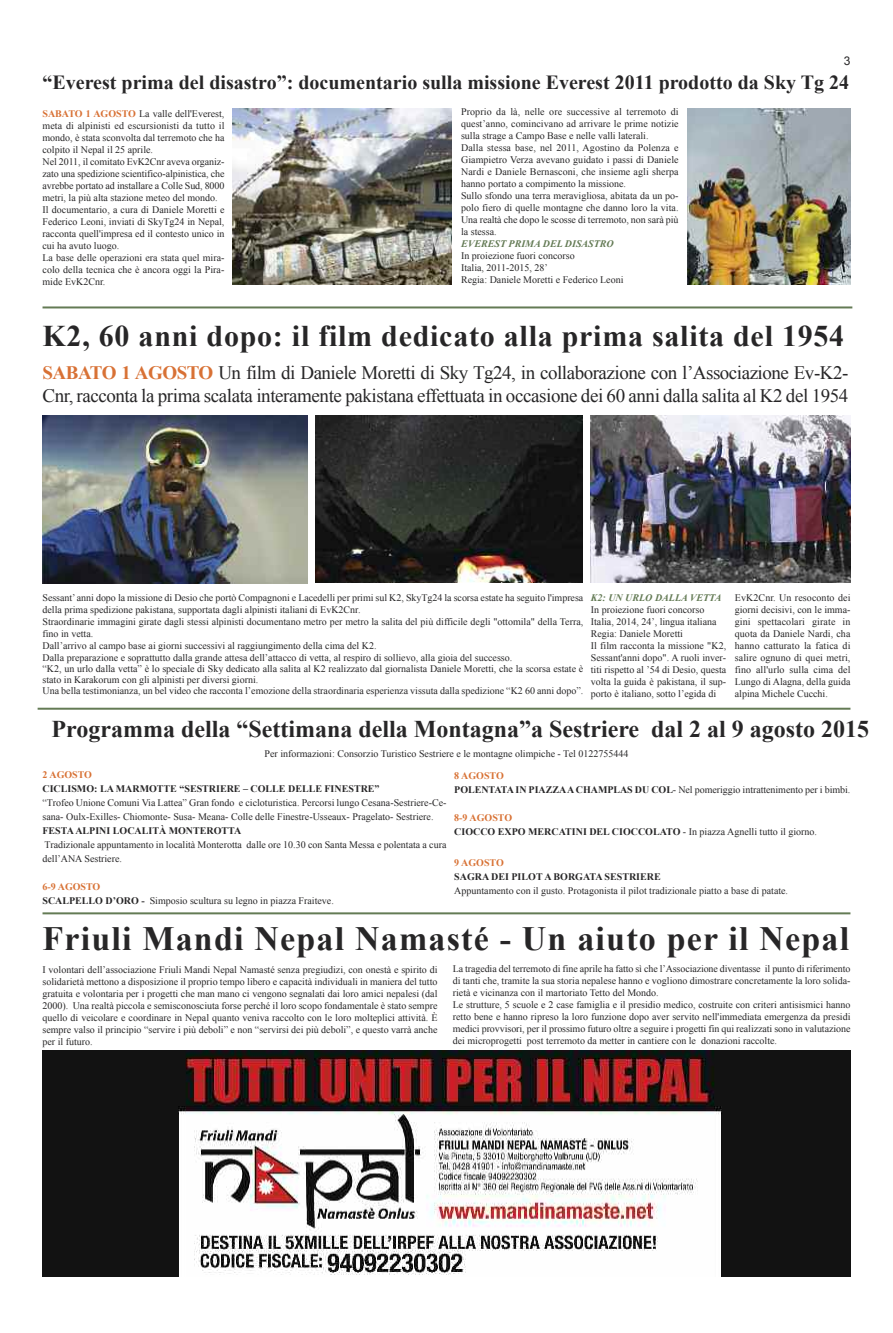
<style>
.page{position:relative;width:893px;height:1333px;background:#fff}
.page>*{position:absolute;margin:0;border:0;box-sizing:border-box;transform-origin:0 0}
.t1{font:700 34px "Times New Roman";letter-spacing:.035em;color:#272627}
.t2{font:700 30px "Times New Roman";letter-spacing:.025em;color:#272627}
.t3{font:700 24px "Times New Roman";color:#272627}
.t4{font:700 20px "Times New Roman";color:#272627}
.t5{font:19px/23px "Times New Roman";letter-spacing:-.02em;color:#272627}
.t6{font:12px "Arial";color:#272627}
.t7{font:10px/12px "Times New Roman";color:#272627}
.t8{font:700 10px/14px "Times New Roman";color:#272627}
.t9{font:italic 700 10px "Times New Roman";color:#647b55}
.t10{font:700 10px "Times New Roman";color:#d87235}
.s1{font-weight:700;color:#d87135}
.s2{font-weight:700;color:#d87235}
.s3{font-weight:700}
.s4{color:#d87235}
.s5{font-weight:400}
</style>
<div class="page">
<img style="left:43px;top:415px;width:264px;height:168px">
<img style="left:316px;top:415px;width:267px;height:167px">
<img style="left:591px;top:415px;width:259px;height:168px">
<img style="left:233px;top:108px;width:219px;height:177px">
<img style="left:688px;top:108px;width:162px;height:177px">
<hr style="left:38px;top:707px;width:812px;height:2px;background:#647b55">
<hr style="left:43px;top:912px;width:807px;height:2px;background:#647b55">
<hr style="left:43px;top:306px;width:809px;height:2px;background:#647b55">
<img style="left:43px;top:1050px;width:807px;height:226px">
<p class="t6" style="left:844px;top:55px;width:8px">3</p>
<h3 class="t4" style="left:43px;top:71px;width:808px">“Everest prima del disastro”: documentario sulla missione Everest 2011 prodotto da Sky Tg 24</h3>
<p class="t7" style="left:43px;top:108px;width:183px"><span class="s1">SABATO 1 AGOSTO</span> La valle dell'Everest, meta di alpinisti ed escursionisti da tutto il mondo, è stata sconvolta dal terremoto che ha colpito il Nepal il 25 aprile.<br>Nel 2011, il comitato EvK2Cnr aveva organiz&shy;zato una spedizione scientifico-alpinistica, che avrebbe portato ad installare a Colle Sud, 8000 metri, la più alta stazione meteo del mondo.<br>Il documentario, a cura di Daniele Moretti e Federico Leoni, inviati di SkyTg24 in Nepal, racconta quell'impresa ed il contesto unico in cui ha avuto luogo.<br>La base delle operazioni era stata quel mira&shy;colo della tecnica che è ancora oggi la Pira&shy;mide EvK2Cnr.</p>
<p class="t7" style="left:461px;top:106px;width:219px">Proprio da là, nelle ore successive al terremoto di quest’anno, comincivano ad arrivare le prime notizie sulla strage a Campo Base e nelle valli laterali.<br>Dalla stessa base, nel 2011, Agostino da Polenza e Giampietro Verza avevano guidato i passi di Daniele Nardi e Daniele Bernasconi, che insieme agli sherpa hanno portato a compimento la missione.<br>Sullo sfondo una terra meravigliosa, abitata da un po&shy;polo fiero di quelle montagne che danno loro la vita.<br>Una realtà che dopo le scosse di terremoto, non sarà più la stessa.</p>
<p class="t9" style="left:461px;top:238px;width:154px">EVEREST PRIMA DEL DISASTRO</p>
<p class="t7" style="left:461px;top:250px;width:164px">In proiezione fuori concorso<br>Italia, 2011-2015, 28’<br>Regia: Daniele Moretti e Federico Leoni</p>
<h2 class="t2" style="left:43px;top:319px;width:803px">K2, 60 anni dopo: il film dedicato alla prima salita del 1954</h2>
<h3 class="t5" style="left:43px;top:361px;width:807px"><span class="s1">SABATO 1 AGOSTO</span> Un film di Daniele Moretti di Sky Tg24, in collaborazione con l’Associazione Ev-K2-<br>Cnr, racconta la prima scalata interamente pakistana effettuata in occasione dei 60 anni dalla salita al K2 del 1954</h3>
<p class="t7" style="left:43px;top:591px;width:542px">Sessant’ anni dopo la missione di Desio che portò Compagnoni e Lacedelli per primi sul K2, SkyTg24 la scorsa estate ha seguito l'impresa della prima spedizione pakistana, supportata dagli alpinisti italiani di EvK2Cnr.<br>Straordinarie immagini girate dagli stessi alpinisti documentano metro per metro la salita del più difficile degli "ottomila" della Terra, fino in vetta.<br>Dall’arrivo al campo base ai giorni successivi al raggiungimento della cima del K2.<br>Dalla preparazione e soprattutto dalla grande attesa dell’attacco di vetta, al respiro di sollievo, alla gioia del successo.</p>
<p class="t7" style="left:43px;top:663px;width:542px;line-height:11px">“K2, un urlo dalla vetta” è lo speciale di Sky dedicato alla salita al K2 realizzato dal giornalista Daniele Moretti, che la scorsa estate è stato in Karakorum con gli alpinisti per diversi giorni.<br>Una bella testimonianza, un bel video che racconta l’emozione della straordinaria esperienza vissuta dalla spedizione “K2 60 anni dopo”.</p>
<p class="t9" style="left:591px;top:592px;width:132px">K2: UN URLO DALLA VETTA</p>
<p class="t7" style="left:591px;top:603px;width:137px">In proiezione fuori concorso<br>Italia, 2014, 24’, lingua italiana<br>Regia: Daniele Moretti<br>Il film racconta la missione "K2,<br>Sessant'anni dopo". A ruoli inver&shy;titi rispetto al ’54 di Desio, questa volta la guida è pakistana, il sup&shy;porto è italiano, sotto l’egida di</p>
<p class="t7" style="left:735px;top:591px;width:117px;text-align:justify">EvK2Cnr. Un resoconto dei giorni decisivi, con le imma&shy;gini spettacolari girate in quota da Daniele Nardi, cha hanno catturato la fatica di salire ognuno di quei metri, fino all'urlo sulla cima del Lungo di Alagna, della guida alpina Michele Cucchi.</p>
<h3 class="t3" style="left:51px;top:716px;width:819px">Programma della “Settimana della Montagna”a Sestriere dal 2 al 9 agosto 2015</h3>
<p class="t7" style="left:265px;top:748px;width:365px">Per informazioni: Consorzio Turistico Sestriere e le montagne olimpiche - Tel 0122755444</p>
<p class="t10" style="left:43px;top:768px;width:51px">2 AGOSTO</p>
<p class="t8" style="left:43px;top:781px;width:339px">CICLISMO: LA MARMOTTE “SESTRIERE – COLLE DELLE FINESTRE”</p>
<p class="t7" style="left:43px;top:795px;width:405px;line-height:14px">“Trofeo Unione Comuni Via Lattea” Gran fondo e cicloturistica. Percorsi lungo Cesana-Sestriere-Ce&shy;sana- Oulx-Exilles- Chiomonte- Susa- Meana- Colle delle Finestre-Usseaux- Pragelato- Sestriere.</p>
<p class="t8" style="left:43px;top:823px;width:200px">FESTAALPINI LOCALITÀ MONTEROTTA</p>
<p class="t7" style="left:43px;top:837px;width:405px;line-height:14px">Tradizionale appuntamento in località Monterotta dalle ore 10.30 con Santa Messa e polentata a cura dell’ANA Sestriere.</p>
<p class="t7" style="left:43px;top:879px;width:293px;line-height:14px"><span class="s2">6-9 AGOSTO<br></span><span class="s3">SCALPELLO D’ORO -</span> Simposio scultura su legno in piazza Fraiteve.</p>
<p class="t7" style="left:454px;top:769px;width:398px;line-height:14px"><span class="s2">8 AGOSTO<br></span><span class="s3">POLENTATA IN PIAZZAA CHAMPLAS DU COL</span>- Nel pomeriggio intrattenimento per i bimbi.</p>
<p class="t8" style="left:454px;top:811px;width:364px"><span class="s4">8-9 AGOSTO<br></span>CIOCCO EXPO MERCATINI DEL CIOCCOLATO <span class="s5">- In piazza Agnelli tutto il giorno.</span></p>
<p class="t10" style="left:454px;top:857px;width:51px">9 AGOSTO</p>
<p class="t8" style="left:454px;top:870px;width:208px">SAGRA DEI PILOT A BORGATA SESTRIERE</p>
<p class="t7" style="left:454px;top:885px;width:335px">Appuntamento con il gusto. Protagonista il pilot tradizionale piatto a base di patate.</p>
<h1 class="t1" style="left:43px;top:919px;width:808px">Friuli Mandi Nepal Namasté - Un aiuto per il Nepal</h1>
<p class="t7" style="left:453px;top:962px;width:399px">La tragedia del terremoto di fine aprile ha fatto sì che l’Associazione diventasse il punto di riferimento di tanti che, tramite la sua storia nepalese hanno e vogliono dimostrare concretamente la loro solida&shy;rietà e vicinanza con il martoriato Tetto del Mondo.<br>Le strutture, 5 scuole e 2 case famiglia e il presidio medico, costruite con criteri antisismici hanno retto bene e hanno ripreso la loro funzione dopo aver servito nell'immediata emergenza da presidi medici provvisori, per il prossimo futuro oltre a seguire i progetti fin qui realizzati sono in valutazione dei microprogetti post terremoto da metter in cantiere con le donazioni raccolte.</p>
<p class="t7" style="left:43px;top:963px;width:396px;text-align:justify">I volontari dell’associazione Friuli Mandi Nepal Namasté senza pregiudizi, con onestà e spirito di solidarietà mettono a disposizione il proprio tempo libero e capacità individuali in maniera del tutto gratuita e volontaria per i progetti che man mano ci vengono segnalati dai loro amici nepalesi (dal 2000). Una realtà piccola e semisconosciuta forse perché il loro scopo fondamentale è stato sempre quello di veicolare e coordinare in Nepal quanto veniva raccolto con le loro molteplici attività. È sempre valso il principio “servire i più deboli” e non “servirsi dei più deboli”, e questo varrà anche per il futuro.</p>
</div>
